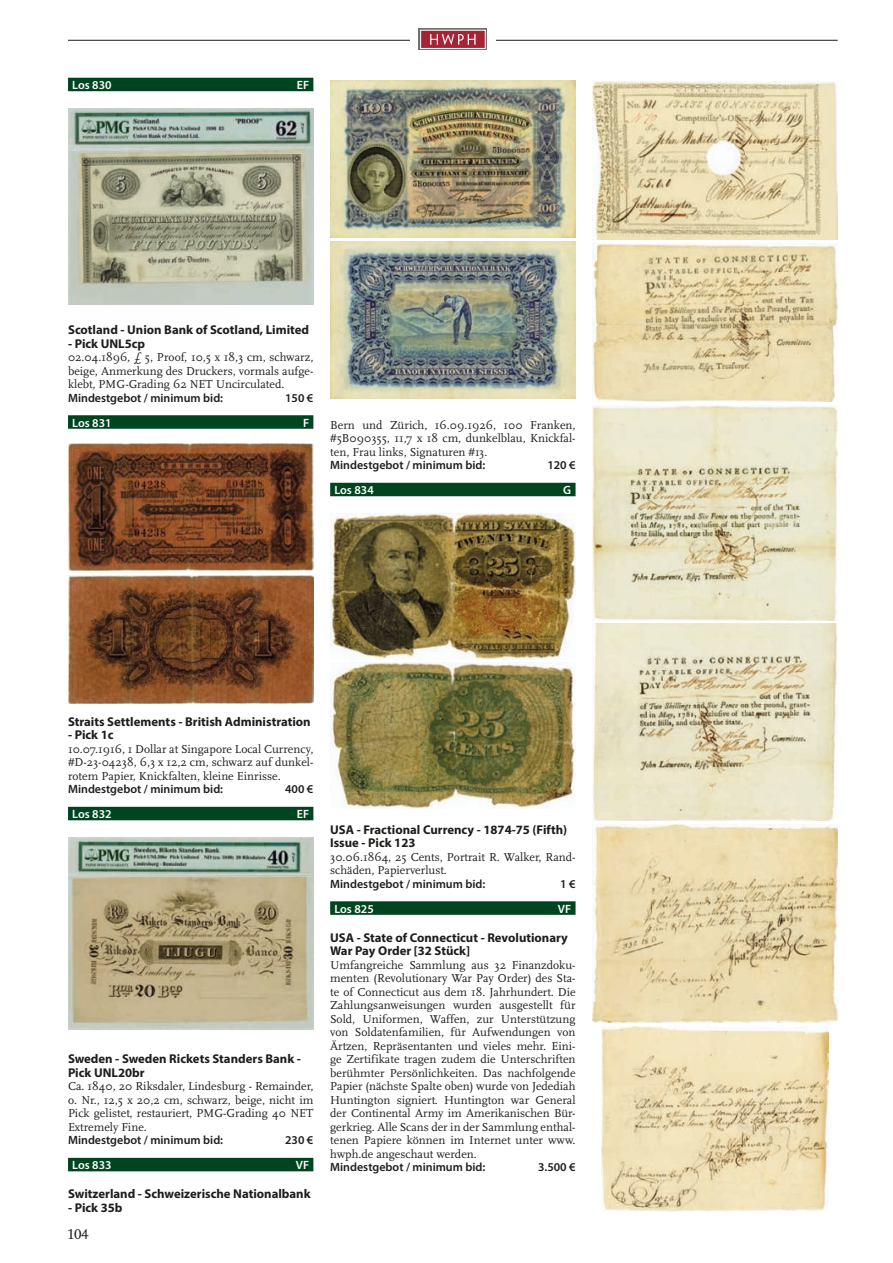
<style>
.page{position:relative;width:893px;height:1263px;background:#fff}
.page>*{position:absolute;margin:0;border:0;box-sizing:border-box;transform-origin:0 0}
.t1{font:15px "Scala Pro";color:#1d1d1b}
.t2{font:700 12.75px/13.5px "Myriad Pro";color:#1d1d1b}
.t3{font:12px/13.5px "Scala Pro";color:#1d1d1b;text-align:justify}
.t4{font:600 12px "Myriad Pro";color:#1d1d1b}
.t5{font:600 12px "Myriad Pro";color:#fff}
</style>
<div class="page">
<hr style="left:68px;top:40px;width:770px;height:1px;background:#1d1d1b">
<div style="left:410px;top:26px;width:85px;height:27px;background:#fff"></div>
<svg style="left:419px;top:29px;width:68px;height:21px"></svg>
<div style="left:420px;top:30px;width:66px;height:19px;background:#a62336;border:1px solid #fff"></div>
<svg style="left:430px;top:34px;width:46px;height:11px"></svg>
<div style="left:330px;top:483px;width:246px;height:13px;background:#004520"></div>
<div style="left:330px;top:901px;width:246px;height:14px;background:#004520"></div>
<div style="left:68px;top:78px;width:245px;height:13px;background:#004520"></div>
<div style="left:68px;top:415px;width:245px;height:14px;background:#004520"></div>
<div style="left:68px;top:807px;width:245px;height:13px;background:#004520"></div>
<div style="left:68px;top:1158px;width:245px;height:13px;background:#004520"></div>
<img style="left:68px;top:109px;width:245px;height:195px">
<img style="left:68px;top:443px;width:245px;height:128px">
<img style="left:68px;top:575px;width:245px;height:128px">
<img style="left:68px;top:838px;width:245px;height:191px">
<img style="left:330px;top:81px;width:246px;height:157px">
<img style="left:330px;top:241px;width:246px;height:157px">
<img style="left:330px;top:513px;width:246px;height:146px">
<img style="left:330px;top:663px;width:246px;height:145px">
<img style="left:592px;top:244px;width:246px;height:158px">
<img style="left:592px;top:82px;width:246px;height:158px">
<img style="left:592px;top:406px;width:246px;height:215px">
<img style="left:592px;top:623px;width:246px;height:197px">
<img style="left:592px;top:825px;width:246px;height:197px">
<img style="left:601px;top:1027px;width:228px;height:185px">
<p class="t5" style="left:72px;top:77px;width:41px">Los 830</p>
<p class="t5" style="left:297px;top:77px;width:14px">EF</p>
<p class="t2" style="left:68px;top:323px;width:243px">Scotland - Union Bank of Scotland, Limited</p>
<p class="t2" style="left:68px;top:336px;width:79px">- Pick UNL5cp</p>
<p class="t3" style="left:68px;top:351px;width:247px">02.04.1896, £ 5, Proof, 10,5 x 18,3 cm, schwarz, beige, Anmerkung des Druckers, vormals aufge&shy;klebt, PMG-Grading 62 NET Uncirculated.</p>
<p class="t4" style="left:68px;top:390px;width:157px">Mindestgebot / minimum bid:</p>
<p class="t4" style="left:285px;top:390px;width:30px">150 €</p>
<p class="t5" style="left:72px;top:415px;width:41px">Los 831</p>
<p class="t5" style="left:303px;top:415px;width:8px">F</p>
<p class="t3" style="left:330px;top:418px;width:247px">Bern und Zürich, 16.09.1926, 100 Franken, #5B090355, 11,7 x 18 cm, dunkelblau, Knickfal&shy;ten, Frau links, Signaturen #13.</p>
<p class="t4" style="left:330px;top:458px;width:157px">Mindestgebot / minimum bid:</p>
<p class="t4" style="left:547px;top:458px;width:30px">120 €</p>
<p class="t5" style="left:334px;top:482px;width:41px">Los 834</p>
<p class="t5" style="left:563px;top:482px;width:9px">G</p>
<p class="t2" style="left:68px;top:714px;width:244px">Straits Settlements - British Administration</p>
<p class="t2" style="left:68px;top:728px;width:47px">- Pick 1c</p>
<p class="t3" style="left:68px;top:742px;width:247px">10.07.1916, 1 Dollar at Singapore Local Currency, #D-23-04238, 6,3 x 12,2 cm, schwarz auf dunkel&shy;rotem Papier, Knickfalten, kleine Einrisse.</p>
<p class="t4" style="left:68px;top:782px;width:157px">Mindestgebot / minimum bid:</p>
<p class="t4" style="left:285px;top:782px;width:30px">400 €</p>
<p class="t5" style="left:72px;top:806px;width:41px">Los 832</p>
<p class="t5" style="left:297px;top:806px;width:14px">EF</p>
<p class="t2" style="left:68px;top:1052px;width:234px">Sweden - Sweden Rickets Standers Bank -<br>Pick UNL20br</p>
<p class="t3" style="left:68px;top:1080px;width:247px">Ca. 1840, 20 Riksdaler, Lindesburg - Remainder, o. Nr., 12,5 x 20,2 cm, schwarz, beige, nicht im Pick gelistet, restauriert, PMG-Grading 40 NET Extremely Fine.</p>
<p class="t4" style="left:68px;top:1133px;width:157px">Mindestgebot / minimum bid:</p>
<p class="t4" style="left:285px;top:1133px;width:30px">230 €</p>
<p class="t5" style="left:72px;top:1157px;width:41px">Los 833</p>
<p class="t5" style="left:296px;top:1157px;width:15px">VF</p>
<p class="t2" style="left:68px;top:1187px;width:244px">Switzerland - Schweizerische Nationalbank</p>
<p class="t2" style="left:68px;top:1200px;width:56px">- Pick 35b</p>
<p class="t1" style="left:68px;top:1225px;width:22px">104</p>
<p class="t2" style="left:330px;top:822px;width:239px">USA - Fractional Currency - 1874-75 (Fifth)<br>Issue - Pick 123</p>
<p class="t3" style="left:330px;top:850px;width:247px">30.06.1864, 25 Cents, Portrait R. Walker, Rand&shy;schäden, Papierverlust.</p>
<p class="t4" style="left:330px;top:876px;width:157px">Mindestgebot / minimum bid:</p>
<p class="t4" style="left:560px;top:876px;width:17px">1 €</p>
<p class="t5" style="left:334px;top:901px;width:41px">Los 825</p>
<p class="t5" style="left:558px;top:901px;width:15px">VF</p>
<p class="t2" style="left:330px;top:930px;width:239px">USA - State of Connecticut - Revolutionary<br>War Pay Order [32 Stück]</p>
<p class="t3" style="left:330px;top:958px;width:247px">Umfangreiche Sammlung aus 32 Finanzdoku&shy;menten (Revolutionary War Pay Order) des Sta&shy;te of Connecticut aus dem 18. Jahrhundert. Die Zahlungsanweisungen wurden ausgestellt für Sold, Uniformen, Waffen, zur Unterstützung von Soldatenfamilien, für Aufwendungen von Ärtzen, Repräsentanten und vieles mehr. Eini&shy;ge Zertifikate tragen zudem die Unterschriften berühmter Persönlichkeiten. Das nachfolgende Papier (nächste Spalte oben) wurde von Jedediah Huntington signiert. Huntington war General der Continental Army im Amerikanischen Bür&shy;gerkrieg. Alle Scans der in der Sammlung enthal&shy;tenen Papiere können im Internet unter www. hwph.de angeschaut werden.</p>
<p class="t4" style="left:330px;top:1160px;width:157px">Mindestgebot / minimum bid:</p>
<p class="t4" style="left:538px;top:1160px;width:39px">3.500 €</p>
</div>
